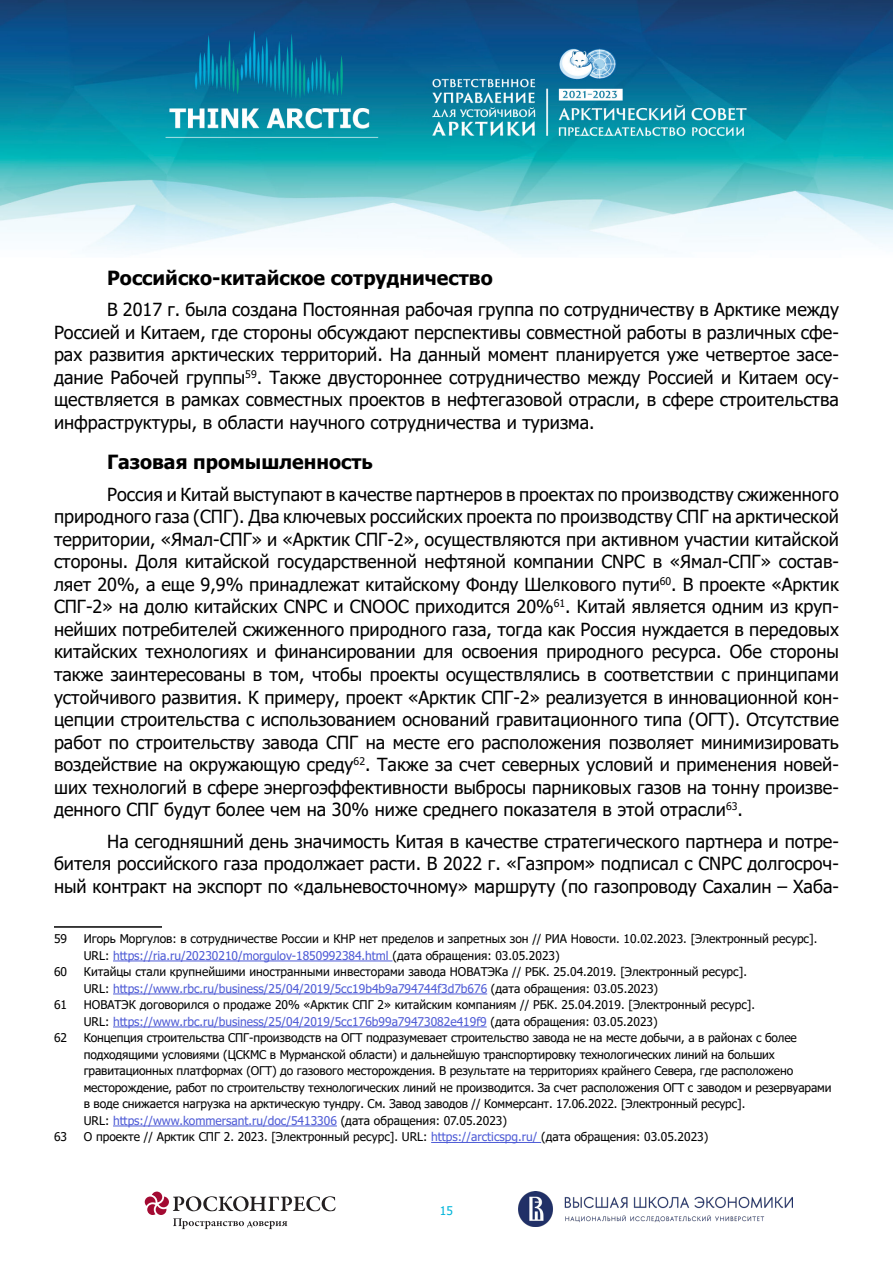
<style>
.page{position:relative;width:893px;height:1263px;background:#fff}
.page>*{position:absolute;margin:0;border:0;box-sizing:border-box;transform-origin:0 0}
.заголовок_нумер{font:700 19.5px "Tahoma";color:#000}
.Основной_текст{font:18px/22.5px "Tahoma";color:#000;text-align:justify}
.сноски{font:12px/16.5px "Tahoma";color:#000}
.t1{font:12px "Tahoma";color:#00b5da}
.s1{color:#4f5cd6}
</style>
<div class="page">
<img style="left:0;top:0;width:893px;height:252px">
<img style="left:519px;top:1191px;width:274px;height:35px">
<svg style="left:145px;top:1191px;width:191px;height:38px"></svg>
<hr style="left:54px;top:926px;width:108px;height:2px;background:#000">
<hr style="left:113px;top:960px;width:279px;height:1px;background:#4f5cd6">
<hr style="left:113px;top:993px;width:374px;height:1px;background:#4f5cd6">
<hr style="left:113px;top:1026px;width:374px;height:1px;background:#4f5cd6">
<hr style="left:113px;top:1125px;width:224px;height:1px;background:#4f5cd6">
<hr style="left:431px;top:1142px;width:110px;height:1px;background:#4f5cd6">
<p class="заголовок_нумер" style="left:107px;top:264px;width:387px">Российско-китайское сотрудничество</p>
<p class="Основной_текст" style="left:54px;top:300px;width:786px;text-indent:53px">В 2017 г. была создана Постоянная рабочая группа по сотрудничеству в Арктике между Россией и Китаем, где стороны обсуждают перспективы совместной работы в различных сфе&shy;рах развития арктических территорий. На данный момент планируется уже четвертое засе&shy;дание Рабочей группы<sup>59</sup>. Также двустороннее сотрудничество между Россией и Китаем осу&shy;ществляется в рамках совместных проектов в нефтегазовой отрасли, в сфере строительства инфраструктуры, в области научного сотрудничества и туризма.</p>
<p class="заголовок_нумер" style="left:107px;top:449px;width:267px">Газовая промышленность</p>
<p class="Основной_текст" style="left:54px;top:484px;width:786px;text-indent:53px">Россия и Китай выступают в качестве партнеров в проектах по производству сжиженного природного газа (СПГ). Два ключевых российских проекта по производству СПГ на арктической территории, «Ямал-СПГ» и «Арктик СПГ-2», осуществляются при активном участии китайской стороны. Доля китайской государственной нефтяной компании CNPC в «Ямал-СПГ» состав&shy;ляет 20%, а еще 9,9% принадлежат китайскому Фонду Шелкового пути<sup>60</sup>. В проекте «Арктик СПГ-2» на долю китайских CNPC и CNOOC приходится 20%<sup>61</sup>. Китай является одним из круп&shy;нейших потребителей сжиженного природного газа, тогда как Россия нуждается в передовых китайских технологиях и финансировании для освоения природного ресурса. Обе стороны также заинтересованы в том, чтобы проекты осуществлялись в соответствии с принципами устойчивого развития. К примеру, проект «Арктик СПГ-2» реализуется в инновационной кон&shy;цепции строительства с использованием оснований гравитационного типа (ОГТ). Отсутствие работ по строительству завода СПГ на месте его расположения позволяет минимизировать воздействие на окружающую среду<sup>62</sup>. Также за счет северных условий и применения новей&shy;ших технологий в сфере энергоэффективности выбросы парниковых газов на тонну произве&shy;денного СПГ будут более чем на 30% ниже среднего показателя в этой отрасли<sup>63</sup>.</p>
<p class="Основной_текст" style="left:54px;top:831px;width:786px;text-indent:53px">На сегодняшний день значимость Китая в качестве стратегического партнера и потре&shy;бителя российского газа продолжает расти. В 2022 г. «Газпром» подписал с CNPC долгосроч&shy;ный контракт на экспорт по «дальневосточному» маршруту (по газопроводу Сахалин – Хаба-</p>
<p class="сноски" style="left:54px;top:931px;width:15px">59</p>
<p class="сноски" style="left:84px;top:931px;width:735px">Игорь Моргулов: в сотрудничестве России и КНР нет пределов и запретных зон // РИА Новости. 10.02.2023. [Электронный ресурс].<br>URL: <span class="s1">https://ria.ru/20230210/morgulov-1850992384.html</span> (дата обращения: 03.05.2023)</p>
<p class="сноски" style="left:54px;top:964px;width:15px">60</p>
<p class="сноски" style="left:84px;top:964px;width:665px">Китайцы стали крупнейшими иностранными инвесторами завода НОВАТЭКа // РБК. 25.04.2019. [Электронный ресурс].<br>URL: <span class="s1">https://www.rbc.ru/business/25/04/2019/5cc19b4b9a794744f3d7b676</span> (дата обращения: 03.05.2023)</p>
<p class="сноски" style="left:54px;top:997px;width:15px">61</p>
<p class="сноски" style="left:84px;top:997px;width:673px">НОВАТЭК договорился о продаже 20% «Арктик СПГ 2» китайским компаниям // РБК. 25.04.2019. [Электронный ресурс].<br>URL: <span class="s1">https://www.rbc.ru/business/25/04/2019/5cc176b99a79473082e419f9</span> (дата обращения: 03.05.2023)</p>
<p class="сноски" style="left:54px;top:1030px;width:14px">62</p>
<p class="сноски" style="left:84px;top:1030px;width:749px">Концепция строительства СПГ-производств на ОГТ подразумевает строительство завода не на месте добычи, а в районах с более подходящими условиями (ЦСКМС в Мурманской области) и дальнейшую транспортировку технологических линий на больших гравитационных платформах (ОГТ) до газового месторождения. В результате на территориях крайнего Севера, где расположено месторождение, работ по строительству технологических линий не производится. За счет расположения ОГТ с заводом и резервуарами в воде снижается нагрузка на арктическую тундру. См. Завод заводов // Коммерсант. 17.06.2022. [Электронный ресурс].<br>URL: <span class="s1">https://www.kommersant.ru/doc/5413306</span> (дата обращения: 07.05.2023)</p>
<p class="сноски" style="left:54px;top:1129px;width:15px">63</p>
<p class="сноски" style="left:84px;top:1129px;width:626px">О проекте // Арктик СПГ 2. 2023. [Электронный ресурс]. URL: <span class="s1">https://arcticspg.ru/</span> (дата обращения: 03.05.2023)</p>
<p class="t1" style="left:440px;top:1203px;width:15px">15</p>
</div>
